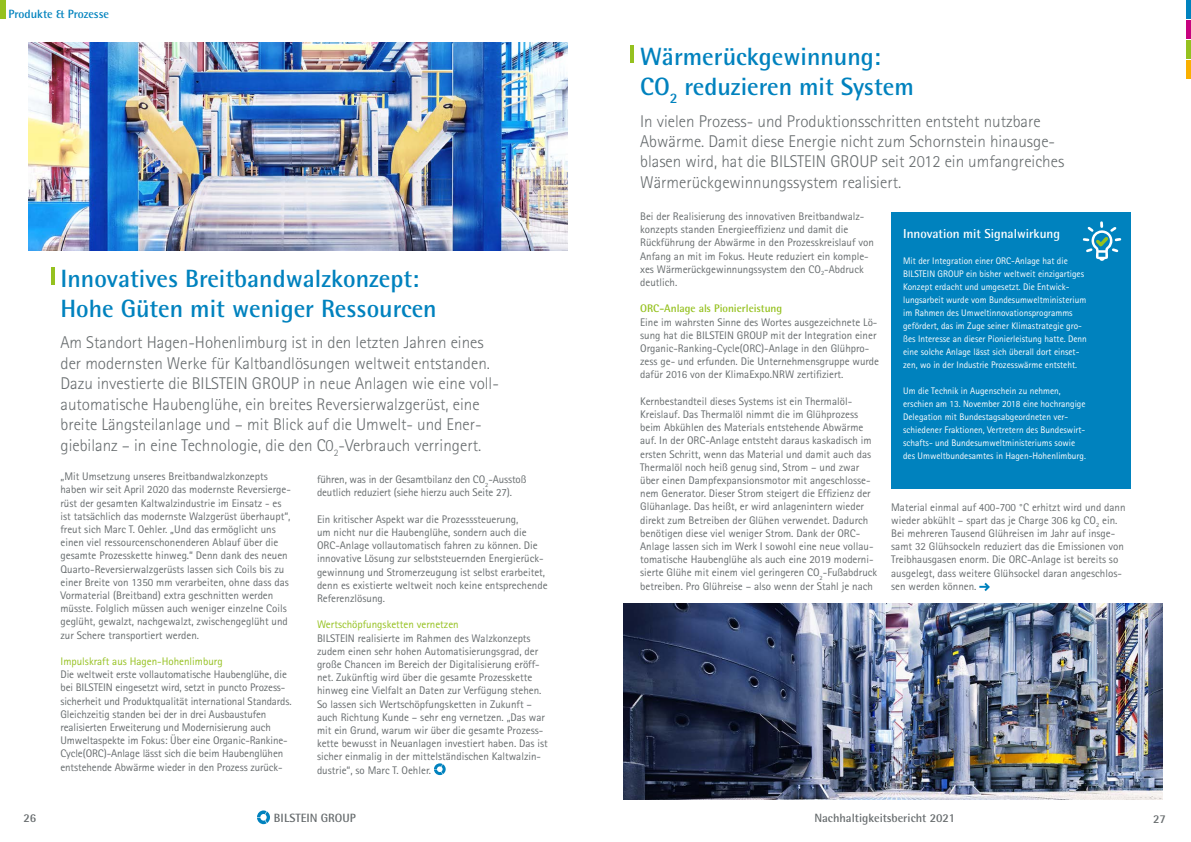
<style>
.page{position:relative;width:1191px;height:842px;background:#fff}
.page>*{position:absolute;margin:0;border:0;box-sizing:border-box;transform-origin:0 0}
.t1{font:700 25px/30px "Rotis Semi Sans Std";color:#0082be}
.t2{font:300 17px/20.4px "Rotis Sans Serif Std";color:#676c6e}
.t3{font:700 13px "Rotis Semi Sans Std";color:#fff}
.t4{font:700 12px "Rotis Semi Sans Std";color:#676c6e}
.t5{font:700 12px "Rotis Semi Sans Std";color:#0082be}
.t6{font:11px/13.2px "Rotis Sans Serif Std";color:#676c6e}
.t7{font:11px "Rotis Sans Serif Std";color:#95c11f}
.t8{font:700 11px "Rotis Semi Sans Std";color:#95c11f}
.t9{font:9.5px/13px "Rotis Sans Serif Std";color:#fff}
</style>
<div class="page">
<div style="left:1185px;top:0;width:6px;height:19px;background:#0082be"></div>
<div style="left:1185px;top:20px;width:6px;height:19px;background:#c7027f"></div>
<div style="left:1185px;top:40px;width:6px;height:19px;background:#95c11f"></div>
<div style="left:1185px;top:61px;width:6px;height:18px;background:#f9b000"></div>
<svg style="left:257px;top:810px;width:13px;height:14px"></svg>
<svg style="left:434px;top:763px;width:12px;height:12px"></svg>
<svg style="left:979px;top:583px;width:11px;height:8px"></svg>
<div style="left:0;top:0;width:5px;height:19px;background:#95c11f"></div>
<hr style="left:51px;top:267px;width:4px;height:18px;background:#95c11f">
<hr style="left:630px;top:46px;width:4px;height:17px;background:#95c11f">
<div style="left:891px;top:212px;width:239px;height:277px;background:#0082be"></div>
<img style="left:28px;top:43px;width:539px;height:207px">
<img style="left:624px;top:604px;width:538px;height:195px">
<svg style="left:1082px;top:221px;width:39px;height:40px"></svg>
<p class="t5" style="left:9px;top:7px;width:102px">Produkte &amp; Prozesse</p>
<h1 class="t1" style="left:60px;top:263px;width:378px">Innovatives Breitbandwalzkonzept:<br>Hohe Güten mit weniger Ressourcen</h1>
<p class="t2" style="left:60px;top:333px;width:440px">Am Standort Hagen-Hohenlimburg ist in den letzten Jahren eines der modernsten Werke für Kaltbandlösungen weltweit entstanden.<br>Dazu investierte die BILSTEIN GROUP in neue Anlagen wie eine voll&shy;automatische Haubenglühe, ein breites Reversierwalzgerüst, eine breite Längsteilanlage und – mit Blick auf die Umwelt- und Ener&shy;giebilanz – in eine Technologie, die den C0<sub>2</sub>-Verbrauch verringert.</p>
<p class="t6" style="left:317px;top:473px;width:211px">führen, was in der Gesamtbilanz den CO<sub>2</sub>-Ausstoß deutlich reduziert (siehe hierzu auch Seite 27).</p>
<p class="t6" style="left:317px;top:512px;width:232px">Ein kritischer Aspekt war die Prozesssteuerung,<br>um nicht nur die Haubenglühe, sondern auch die ORC-Anlage vollautomatisch fahren zu können. Die innovative Lösung zur selbststeuernden Energierück&shy;gewinnung und Stromerzeugung ist selbst erarbeitet, denn es existierte weltweit noch keine entsprechende Referenzlösung.</p>
<p class="t7" style="left:317px;top:618px;width:143px">Wertschöpfungsketten vernetzen</p>
<p class="t6" style="left:317px;top:631px;width:232px">BILSTEIN realisierte im Rahmen des Walzkonzepts zudem einen sehr hohen Automatisierungsgrad, der große Chancen im Bereich der Digitalisierung eröff&shy;net. Zukünftig wird über die gesamte Prozesskette hinweg eine Vielfalt an Daten zur Verfügung stehen.<br>So lassen sich Wertschöpfungsketten in Zukunft – auch Richtung Kunde – sehr eng vernetzen. „Das war mit ein Grund, warum wir über die gesamte Prozess&shy;kette bewusst in Neuanlagen investiert haben. Das ist sicher einmalig in der mittelständischen Kaltwalzin&shy;dustrie“, so Marc T. Oehler.</p>
<p class="t6" style="left:60px;top:470px;width:232px">„Mit Umsetzung unseres Breitbandwalzkonzepts haben wir seit April 2020 das modernste Reversierge&shy;rüst der gesamten Kaltwalzindustrie im Einsatz - es ist tatsächlich das modernste Walzgerüst überhaupt“, freut sich Marc T. Oehler. „Und das ermöglicht uns einen viel ressourcenschonenderen Ablauf über die gesamte Prozesskette hinweg.“ Denn dank des neuen Quarto-Reversierwalzgerüsts lassen sich Coils bis zu einer Breite von 1350 mm verarbeiten, ohne dass das Vormaterial (Breitband) extra geschnitten werden müsste. Folglich müssen auch weniger einzelne Coils geglüht, gewalzt, nachgewalzt, zwischengeglüht und zur Schere transportiert werden.</p>
<p class="t7" style="left:60px;top:655px;width:164px">Impulskraft aus Hagen-Hohenlimburg</p>
<p class="t6" style="left:60px;top:668px;width:233px">Die weltweit erste vollautomatische Haubenglühe, die bei BILSTEIN eingesetzt wird, setzt in puncto Prozess&shy;sicherheit und Produktqualität international Standards.<br>Gleichzeitig standen bei der in drei Ausbaustufen realisierten Erweiterung und Modernisierung auch Umweltaspekte im Fokus: Über eine Organic-Rankine-Cycle(ORC)-Anlage lässt sich die beim Haubenglühen entstehende Abwärme wieder in den Prozess zurück-</p>
<h1 class="t1" style="left:640px;top:41px;width:275px">Wärmerückgewinnung:<br>CO<sub>2</sub> reduzieren mit System</h1>
<h2 class="t2" style="left:640px;top:111px;width:426px">In vielen Prozess- und Produktionsschritten entsteht nutzbare Abwärme. Damit diese Energie nicht zum Schornstein hinausge&shy;blasen wird, hat die BILSTEIN GROUP seit 2012 ein umfangreiches Wärmerückgewinnungssystem realisiert.</h2>
<p class="t3" style="left:903px;top:226px;width:158px">Innovation mit Signalwirkung</p>
<p class="t9" style="left:903px;top:254px;width:185px">Mit der Integration einer ORC-Anlage hat die BILSTEIN GROUP ein bisher weltweit einzigartiges Konzept erdacht und umgesetzt. Die Entwick&shy;lungsarbeit wurde vom Bundesumweltministerium im Rahmen des Umweltinnovationsprogramms gefördert, das im Zuge seiner Klimastrategie gro&shy;ßes Interesse an dieser Pionierleistung hatte. Denn eine solche Anlage lässt sich überall dort einset&shy;zen, wo in der Industrie Prozesswärme entsteht.</p>
<p class="t9" style="left:903px;top:384px;width:184px">Um die Technik in Augenschein zu nehmen, erschien am 13. November 2018 eine hochrangige Delegation mit Bundestagsabgeordneten ver&shy;schiedener Fraktionen, Vertretern des Bundeswirt&shy;schafts- und Bundesumweltministeriums sowie des Umweltbundesamtes in Hagen-Hohenlimburg.</p>
<p class="t6" style="left:640px;top:210px;width:235px">Bei der Realisierung des innovativen Breitbandwalz&shy;konzepts standen Energieeffizienz und damit die Rückführung der Abwärme in den Prozesskreislauf von Anfang an mit im Fokus. Heute reduziert ein komple&shy;xes Wärmerückgewinnungssystem den CO<sub>2</sub>-Abdruck deutlich.</p>
<p class="t8" style="left:640px;top:302px;width:144px">ORC-Anlage als Pionierleistung</p>
<p class="t6" style="left:640px;top:315px;width:240px">Eine im wahrsten Sinne des Wortes ausgezeichnete Lö&shy;sung hat die BILSTEIN GROUP mit der Integration einer Organic-Ranking-Cycle(ORC)-Anlage in den Glühpro&shy;zess ge- und erfunden. Die Unternehmensgruppe wurde dafür 2016 von der KlimaExpo.NRW zertifiziert.</p>
<p class="t6" style="left:640px;top:394px;width:239px">Kernbestandteil dieses Systems ist ein Thermalöl-Kreislauf. Das Thermalöl nimmt die im Glühprozess beim Abkühlen des Materials entstehende Abwärme auf. In der ORC-Anlage entsteht daraus kaskadisch im ersten Schritt, wenn das Material und damit auch das Thermalöl noch heiß genug sind, Strom – und zwar über einen Dampfexpansionsmotor mit angeschlosse&shy;nem Generator. Dieser Strom steigert die Effizienz der Glühanlage. Das heißt, er wird anlagenintern wieder direkt zum Betreiben der Glühen verwendet. Dadurch benötigen diese viel weniger Strom. Dank der ORC-Anlage lassen sich im Werk I sowohl eine neue vollau&shy;tomatische Haubenglühe als auch eine 2019 moderni&shy;sierte Glühe mit einem viel geringeren CO<sub>2</sub>-Fußabdruck betreiben. Pro Glühreise – also wenn der Stahl je nach</p>
<p class="t6" style="left:891px;top:500px;width:236px">Material einmal auf 400-700 °C erhitzt wird und dann wieder abkühlt – spart das je Charge 306 kg CO<sub>2</sub> ein.<br>Bei mehreren Tausend Glühreisen im Jahr auf insge&shy;samt 32 Glühsockeln reduziert das die Emissionen von Treibhausgasen enorm. Die ORC-Anlage ist bereits so ausgelegt, dass weitere Glühsockel daran angeschlos&shy;sen werden können.</p>
<p class="t4" style="left:23px;top:810px;width:14px">26</p>
<p class="t4" style="left:274px;top:810px;width:83px">BILSTEIN GROUP</p>
<p class="t4" style="left:814px;top:811px;width:142px">Nachhaltigkeitsbericht 2021</p>
<p class="t4" style="left:1153px;top:811px;width:14px">27</p>
</div>
